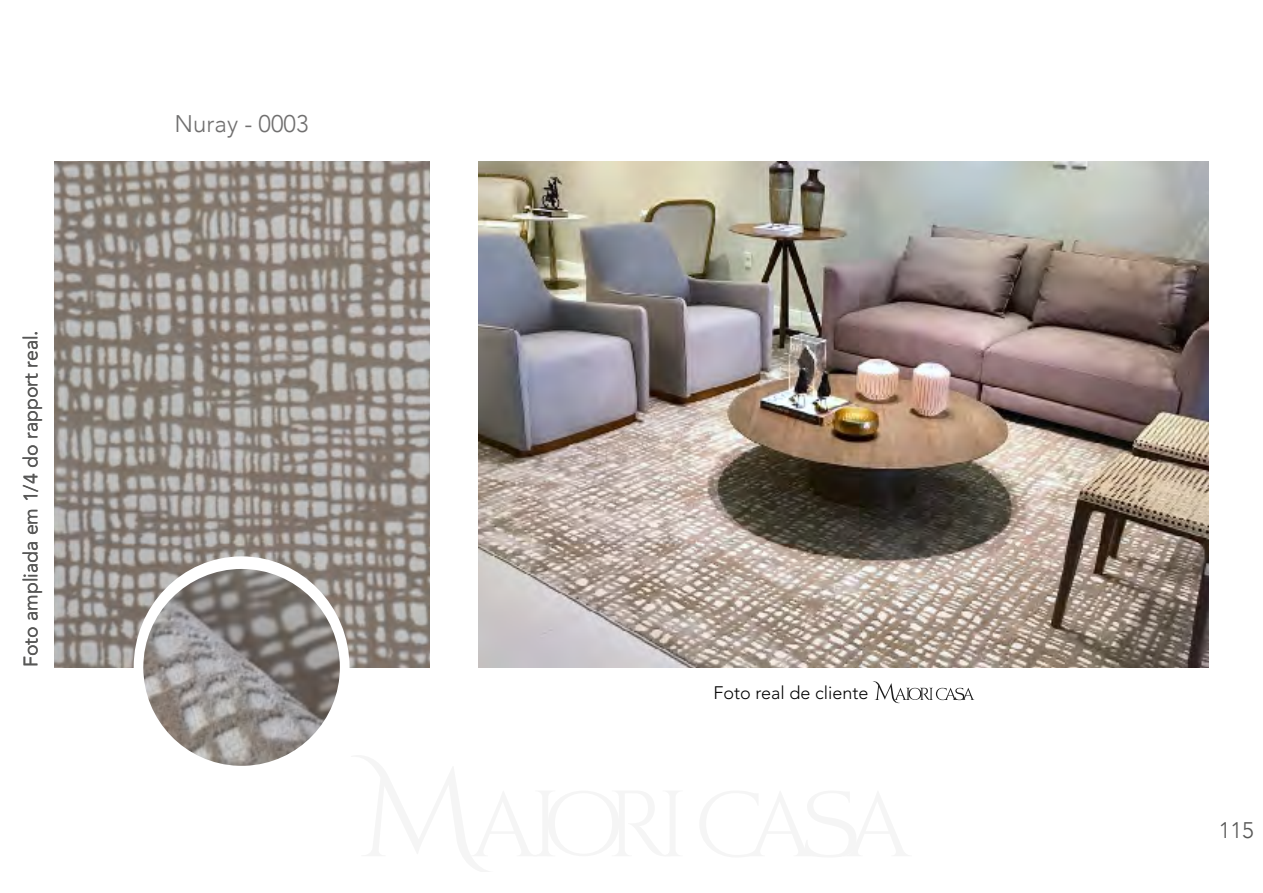
<style>
.page{position:relative;width:1263px;height:893px;background:#fff}
.page>*{position:absolute;margin:0;border:0;box-sizing:border-box;transform-origin:0 0}
.t1{font:300 24px "Avenir";color:#706f6f}
.t2{font:300 22.5px "Avenir";color:#575756}
.t3{font:19.5px "Avenir";color:#575756}
.t4{font:300 18px "Avenir LT Std";color:#000}
</style>
<div class="page">
<svg style="left:873px;top:681px;width:101px;height:23px"></svg>
<img style="left:54px;top:161px;width:375px;height:506px">
<img style="left:478px;top:161px;width:731px;height:506px">
<div style="left:134px;top:556px;width:216px;height:222px;background:#fff;border-radius:50%"></div>
<img style="left:143px;top:569px;width:197px;height:197px;border-radius:97px">
<p class="t3" style="left:15px;top:667px;width:339px;rotate:-90deg">Foto ampliada em 1/4 do rapport real.</p>
<p class="t1" style="left:175px;top:110px;width:135px">Nuray - 0003</p>
<p class="t4" style="left:713px;top:682px;width:157px">Foto real de cliente</p>
<p class="t2" style="left:1219px;top:817px;width:37px">115</p>
</div>
